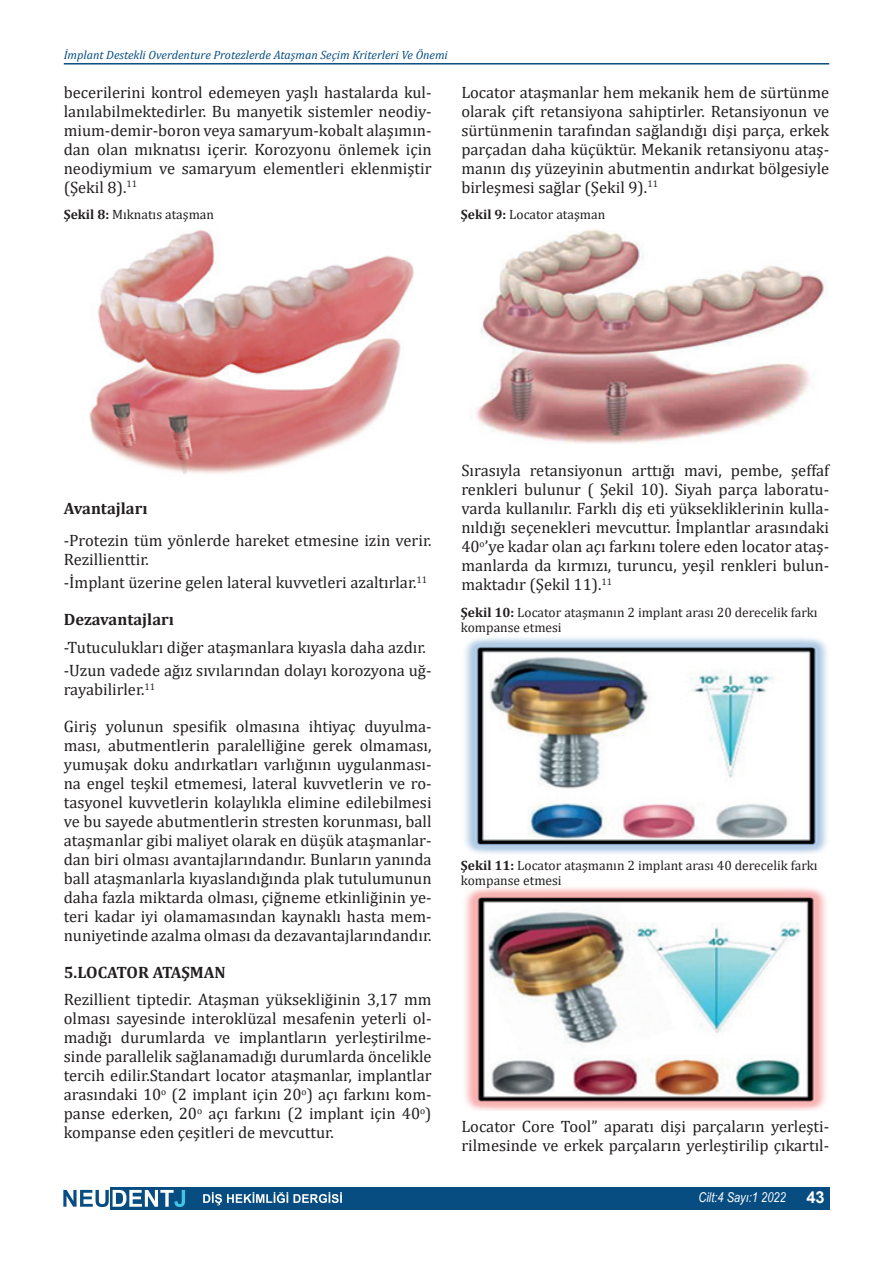
<style>
.page{position:relative;width:893px;height:1263px;background:#fff}
.page>*{position:absolute;margin:0;border:0;box-sizing:border-box;transform-origin:0 0}
.t1{font:16.5px/19px "Cambria";color:#231f20;text-align:justify}
.t2{font:700 16.5px "Cambria";color:#231f20}
.t3{font:13.5px/15px "Cambria";color:#231f20}
.t4{font:italic 13.5px "Arial Narrow";color:#fff}
.t5{font:italic 12px "Cambria";color:#074d81}
.s1{font-weight:700}
.s2{font-family:"Arial";font-weight:700;font-style:normal;font-size:16.5px}
</style>
<div class="page">
<div style="left:110px;top:1187px;width:719px;height:22px;background:#074d81"></div>
<svg style="left:63px;top:1190px;width:122px;height:17px"></svg>
<svg style="left:203px;top:1192px;width:139px;height:13px"></svg>
<hr style="left:64px;top:63px;width:765px;height:2px;background:#074d81">
<img style="left:89px;top:230px;width:325px;height:244px">
<img style="left:475px;top:229px;width:351px;height:215px">
<img style="left:465px;top:637px;width:362px;height:217px">
<img style="left:465px;top:887px;width:361px;height:224px">
<p class="t5" style="left:64px;top:46px;width:386px">İmplant Destekli Overdenture Protezlerde Ataşman Seçim Kriterleri Ve Önemi</p>
<p class="t1" style="left:64px;top:83px;width:369px">becerilerini kontrol edemeyen yaşlı hastalarda kul&shy;lanılabilmektedirler. Bu manyetik sistemler neodiy&shy;mium-demir-boron veya samaryum-kobalt alaşımın&shy;dan olan mıknatısı içerir. Korozyonu önlemek için neodiymium ve samaryum elementleri eklenmiştir (Şekil 8).<sup>11</sup></p>
<p class="t1" style="left:461px;top:83px;width:369px">Locator ataşmanlar hem mekanik hem de sürtünme olarak çift retansiyona sahiptirler. Retansiyonun ve sürtünmenin tarafından sağlandığı dişi parça, erkek parçadan daha küçüktür. Mekanik retansiyonu ataş&shy;manın dış yüzeyinin abutmentin andırkat bölgesiyle birleşmesi sağlar (Şekil 9).<sup>11</sup></p>
<p class="t3" style="left:64px;top:207px;width:152px"><span class="s1">Şekil 8:</span> Mıknatıs ataşman</p>
<p class="t3" style="left:461px;top:207px;width:146px"><span class="s1">Şekil 9:</span> Locator ataşman</p>
<p class="t2" style="left:64px;top:497px;width:85px">Avantajları</p>
<p class="t1" style="left:64px;top:531px;width:369px">-Protezin tüm yönlerde hareket etmesine izin verir.<br>Rezillienttir.</p>
<p class="t1" style="left:64px;top:573px;width:365px">-İmplant üzerine gelen lateral kuvvetleri azaltırlar.<sup>11</sup></p>
<p class="t2" style="left:64px;top:608px;width:112px">Dezavantajları</p>
<p class="t1" style="left:64px;top:635px;width:369px;line-height:23.2px">-Tutuculukları diğer ataşmanlara kıyasla daha azdır. -Uzun vadede ağız sıvılarından dolayı korozyona uğ-</p>
<p class="t1" style="left:64px;top:680px;width:93px">rayabilirler.<sup>11</sup></p>
<p class="t1" style="left:64px;top:717px;width:369px">Giriş yolunun spesifik olmasına ihtiyaç duyulma&shy;ması, abutmentlerin paralelliğine gerek olmaması, yumuşak doku andırkatları varlığının uygulanması&shy;na engel teşkil etmemesi, lateral kuvvetlerin ve ro&shy;tasyonel kuvvetlerin kolaylıkla elimine edilebilmesi ve bu sayede abutmentlerin stresten korunması, ball ataşmanlar gibi maliyet olarak en düşük ataşmanlar&shy;dan biri olması avantajlarındandır. Bunların yanında ball ataşmanlarla kıyaslandığında plak tutulumunun daha fazla miktarda olması, çiğneme etkinliğinin ye&shy;teri kadar iyi olamamasından kaynaklı hasta mem&shy;nuniyetinde azalma olması da dezavantajlarındandır.</p>
<p class="t2" style="left:64px;top:960px;width:163px">5.LOCATOR ATAŞMAN</p>
<p class="t1" style="left:64px;top:990px;width:369px">Rezillient tiptedir. Ataşman yüksekliğinin 3,17 mm olması sayesinde interoklüzal mesafenin yeterli ol&shy;madığı durumlarda ve implantların yerleştirilme&shy;sinde parallelik sağlanamadığı durumlarda öncelikle tercih edilir.Standart locator ataşmanlar, implantlar arasındaki 10<sup>o</sup> (2 implant için 20<sup>o</sup>) açı farkını kom&shy;panse ederken, 20<sup>o</sup> açı farkını (2 implant için 40<sup>o</sup>) kompanse eden çeşitleri de mevcuttur.</p>
<p class="t1" style="left:461px;top:461px;width:369px">Sırasıyla retansiyonun arttığı mavi, pembe, şeffaf renkleri bulunur ( Şekil 10). Siyah parça laboratu&shy;varda kullanılır. Farklı diş eti yüksekliklerinin kulla&shy;nıldığı seçenekleri mevcuttur. İmplantlar arasındaki 40<sup>o</sup>’ye kadar olan açı farkını tolere eden locator ataş&shy;manlarda da kırmızı, turuncu, yeşil renkleri bulun&shy;maktadır (Şekil 11).<sup>11</sup></p>
<p class="t3" style="left:461px;top:605px;width:358px"><span class="s1">Şekil 10:</span> Locator ataşmanın 2 implant arası 20 derecelik farkı kompanse etmesi</p>
<p class="t3" style="left:461px;top:858px;width:358px"><span class="s1">Şekil 11:</span> Locator ataşmanın 2 implant arası 40 derecelik farkı kompanse etmesi</p>
<p class="t1" style="left:461px;top:1117px;width:369px">Locator Core Tool” aparatı dişi parçaların yerleşti&shy;rilmesinde ve erkek parçaların yerleştirilip çıkartıl-</p>
<p class="t4" style="left:698px;top:1188px;width:128px">Cilt:4 Sayı:1 2022 <span class="s2">43</span></p>
</div>
